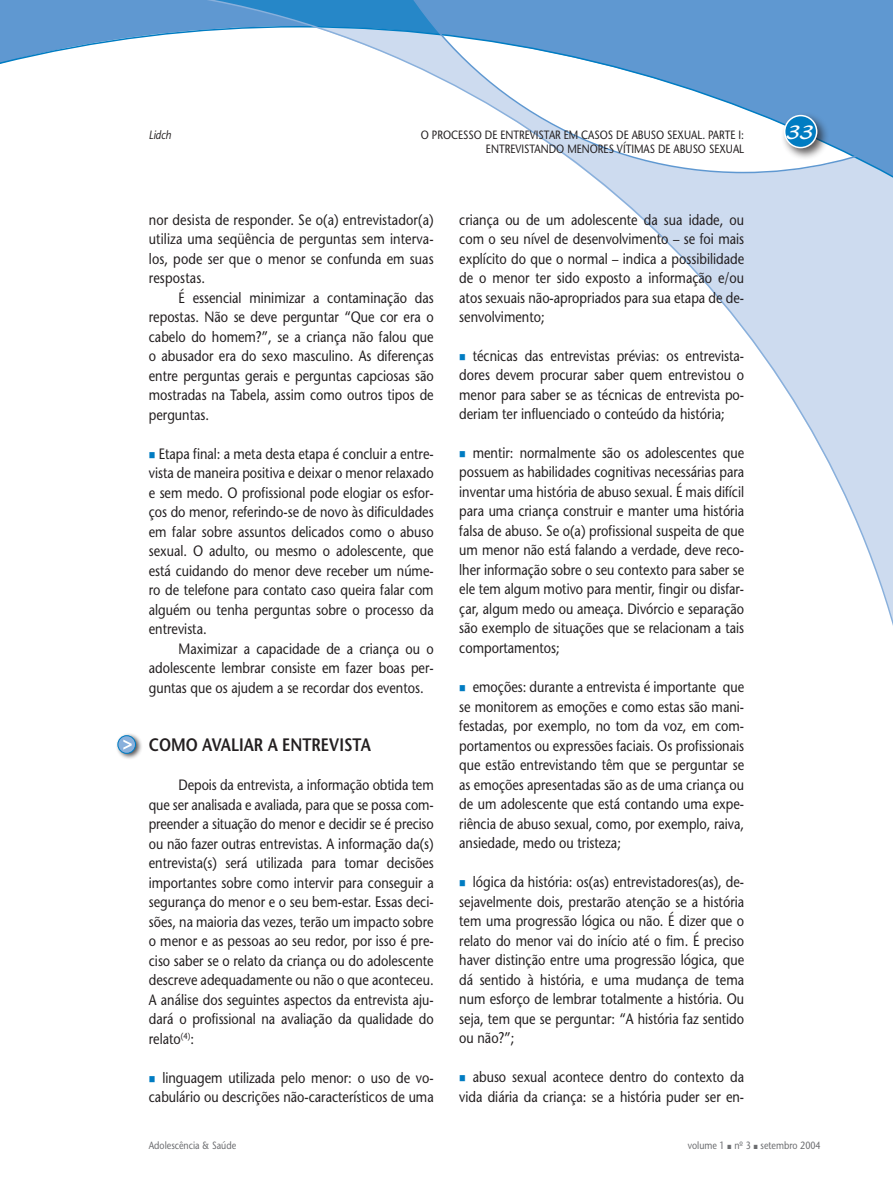
<style>
.page{position:relative;width:893px;height:1191px;background:#fff}
.page>*{position:absolute;margin:0;border:0;box-sizing:border-box;transform-origin:0 0}
.t1{font:21px "Blacklight D";color:#fff}
.t2{font:600 18px "Stone Sans";color:#231f20;scale:.85 1}
.t3{font:15px/19.5px "Stone Sans";color:#231f20;text-align:justify;scale:.85 1}
.t4{font:12px/14.4px "Stone Sans";color:#231f20;text-align:right;scale:.85 1}
.t5{font:italic 12px "Stone Sans";color:#231f20;scale:.85 1}
.t6{font:10.5px "Stone Sans";color:#6c6d70;scale:.85 1}
.s1{color:#007cc2}
</style>
<div class="page">
<svg style="left:2px;top:25px;width:117px;height:39px"></svg>
<svg style="left:119px;top:0;width:774px;height:626px"></svg>
<svg style="left:402px;top:0;width:491px;height:174px"></svg>
<svg style="left:0;top:0;width:2px;height:64px"></svg>
<div style="left:115px;top:732px;width:27px;height:28px;background:#231f20;opacity:.75"></div>
<svg style="left:118px;top:735px;width:18px;height:18px"></svg>
<div style="left:117px;top:735px;width:19px;height:19px;border:1px solid #007cc2;border-radius:50%"></div>
<svg style="left:123px;top:739px;width:9px;height:10px"></svg>
<p class="t5" style="left:149px;top:127px;width:28px">Lidch</p>
<p class="t4" style="left:421px;top:127px;width:382px">O PROCESSO DE ENTREVISTAR EM CASOS DE ABUSO SEXUAL. PARTE I:<br>ENTREVISTANDO MENORES VÍTIMAS DE ABUSO SEXUAL</p>
<p class="t3" style="left:149px;top:209px;width:337px">nor desista de responder. Se o(a) entrevistador(a) utiliza uma seqüência de perguntas sem interva&shy;los, pode ser que o menor se confunda em suas respostas.</p>
<p class="t3" style="left:149px;top:287px;width:337px;text-indent:30px">É essencial minimizar a contaminação das repostas. Não se deve perguntar “Que cor era o cabelo do homem?”, se a criança não falou que o abusador era do sexo masculino. As diferenças entre perguntas gerais e perguntas capciosas são mostradas na Tabela, assim como outros tipos de perguntas.</p>
<p class="t3" style="left:149px;top:443px;width:337px"><span class="s1">■</span> Etapa final: a meta desta etapa é concluir a entre&shy;vista de maneira positiva e deixar o menor relaxado e sem medo. O profissional pode elogiar os esfor&shy;ços do menor, referindo-se de novo às dificuldades em falar sobre assuntos delicados como o abuso sexual. O adulto, ou mesmo o adolescente, que está cuidando do menor deve receber um núme&shy;ro de telefone para contato caso queira falar com alguém ou tenha perguntas sobre o processo da entrevista.</p>
<p class="t3" style="left:149px;top:638px;width:337px;text-indent:30px">Maximizar a capacidade de a criança ou o adolescente lembrar consiste em fazer boas per&shy;guntas que os ajudem a se recordar dos eventos.</p>
<p class="t2" style="left:149px;top:734px;width:263px">COMO AVALIAR A ENTREVISTA</p>
<p class="t3" style="left:149px;top:775px;width:337px;text-indent:30px">Depois da entrevista, a informação obtida tem que ser analisada e avaliada, para que se possa com&shy;preender a situação do menor e decidir se é preciso ou não fazer outras entrevistas. A informação da(s) entrevista(s) será utilizada para tomar decisões importantes sobre como intervir para conseguir a segurança do menor e o seu bem-estar. Essas deci&shy;sões, na maioria das vezes, terão um impacto sobre o menor e as pessoas ao seu redor, por isso é pre&shy;ciso saber se o relato da criança ou do adolescente descreve adequadamente ou não o que aconteceu.<br>A análise dos seguintes aspectos da entrevista aju&shy;dará o profissional na avaliação da qualidade do relato<sup>(4)</sup>:</p>
<p class="t3" style="left:149px;top:1067px;width:337px"><span class="s1">■</span> linguagem utilizada pelo menor: o uso de vo&shy;cabulário ou descrições não-característicos de uma</p>
<p class="t3" style="left:459px;top:209px;width:337px">criança ou de um adolescente da sua idade, ou com o seu nível de desenvolvimento – se foi mais explícito do que o normal – indica a possibilidade de o menor ter sido exposto a informação e/ou atos sexuais não-apropriados para sua etapa de de&shy;senvolvimento;</p>
<p class="t3" style="left:459px;top:346px;width:337px"><span class="s1">■</span> técnicas das entrevistas prévias: os entrevista&shy;dores devem procurar saber quem entrevistou o menor para saber se as técnicas de entrevista po&shy;deriam ter influenciado o conteúdo da história;</p>
<p class="t3" style="left:459px;top:443px;width:337px"><span class="s1">■</span> mentir: normalmente são os adolescentes que possuem as habilidades cognitivas necessárias para inventar uma história de abuso sexual. É mais difícil para uma criança construir e manter uma história falsa de abuso. Se o(a) profissional suspeita de que um menor não está falando a verdade, deve reco&shy;lher informação sobre o seu contexto para saber se ele tem algum motivo para mentir, fingir ou disfar&shy;çar, algum medo ou ameaça. Divórcio e separação são exemplo de situações que se relacionam a tais comportamentos;</p>
<p class="t3" style="left:459px;top:677px;width:337px"><span class="s1">■</span> emoções: durante a entrevista é importante que se monitorem as emoções e como estas são mani&shy;festadas, por exemplo, no tom da voz, em com&shy;portamentos ou expressões faciais. Os profissionais que estão entrevistando têm que se perguntar se as emoções apresentadas são as de uma criança ou de um adolescente que está contando uma expe&shy;riência de abuso sexual, como, por exemplo, raiva, ansiedade, medo ou tristeza;</p>
<p class="t3" style="left:459px;top:872px;width:337px"><span class="s1">■</span> lógica da história: os(as) entrevistadores(as), de&shy;sejavelmente dois, prestarão atenção se a história tem uma progressão lógica ou não. É dizer que o relato do menor vai do início até o fim. É preciso haver distinção entre uma progressão lógica, que dá sentido à história, e uma mudança de tema num esforço de lembrar totalmente a história. Ou seja, tem que se perguntar: “A história faz sentido ou não?”;</p>
<p class="t3" style="left:459px;top:1067px;width:337px"><span class="s1">■</span> abuso sexual acontece dentro do contexto da vida diária da criança: se a história puder ser en-</p>
<h1 class="t1" style="left:787px;top:119px;width:28px">33</h1>
<p class="t6" style="left:149px;top:1139px;width:104px">Adolescência &amp; Saúde</p>
<p class="t6" style="left:688px;top:1139px;width:158px">volume 1 nº 3 setembro 2004</p>
</div>
